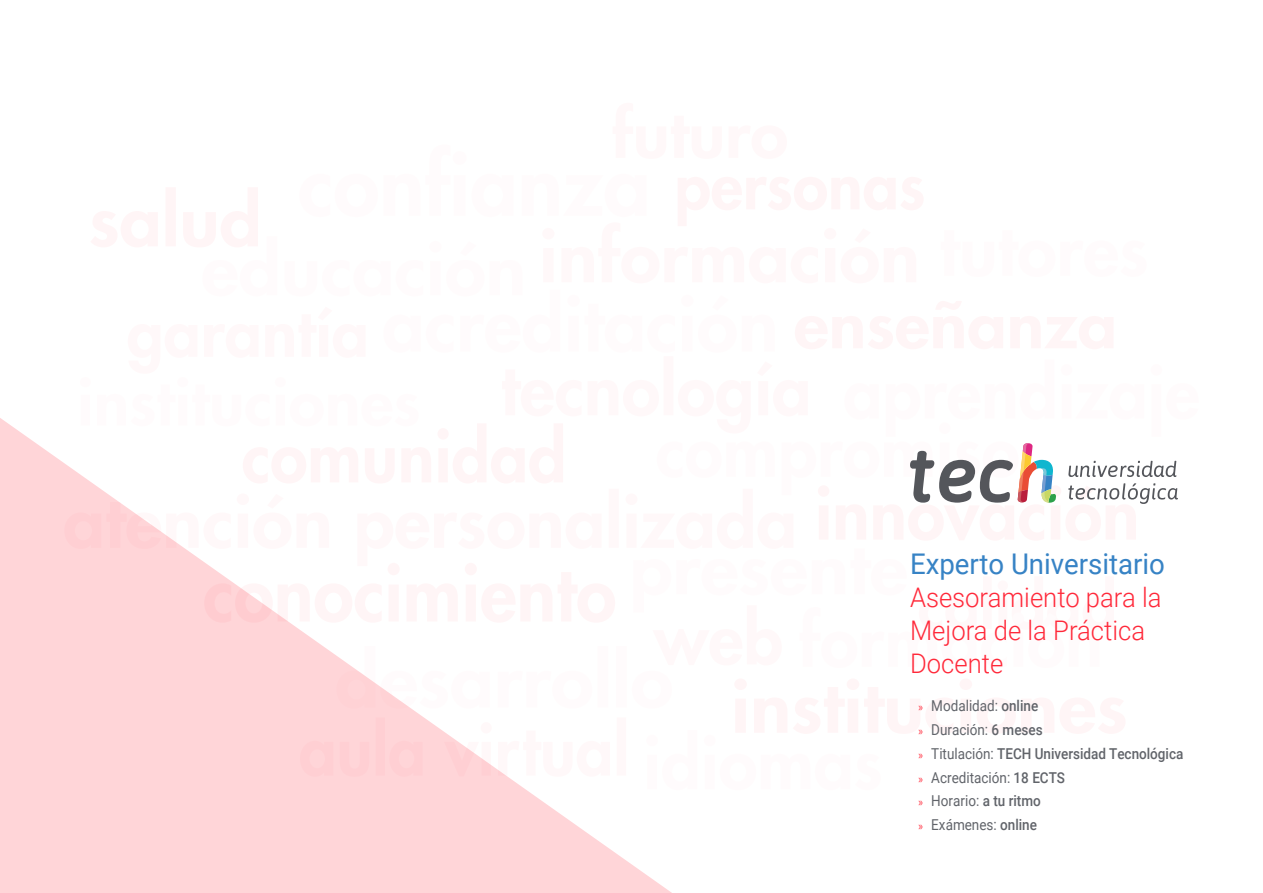
<style>
.page{position:relative;width:1263px;height:893px;background:#fff}
.page>*{position:absolute;margin:0;border:0;box-sizing:border-box;transform-origin:0 0}
.t1{font:28.5px "Roboto";color:#3783c5}
.t2{font:300 27px/33px "Roboto";color:#ff293a;scale:.95 1}
.t3{font:15px/23.7px "Roboto";color:#61646a;scale:.9 1}
.s1{font-family:"Myriad Pro";font-size:12px;color:#ff293a}
.s2{font-weight:500}
</style>
<div class="page">
<svg style="left:0;top:418px;width:672px;height:475px;background:#ffd9db"></svg>
<svg style="left:64px;top:418px;width:1114px;height:372px"></svg>
<h1 class="t1" style="left:910px;top:544px;width:256px">Experto Universitario</h1>
<h2 class="t2" style="left:910px;top:580px;width:266px">Asesoramiento para la<br>Mejora de la Práctica<br>Docente</h2>
<p class="t3" style="left:918px;top:694px;width:296px"><span class="s1">»</span> Modalidad: <span class="s2">online<br></span><span class="s1">»</span> Duración: <span class="s2">6 meses<br></span><span class="s1">»</span> Titulación: <span class="s2">TECH Universidad Tecnológica </span><span class="s1">»</span> Acreditación: <span class="s2">18 ECTS<br></span><span class="s1">»</span> Horario: <span class="s2">a tu ritmo<br></span><span class="s1">»</span> Exámenes: <span class="s2">online</span></p>
</div>
